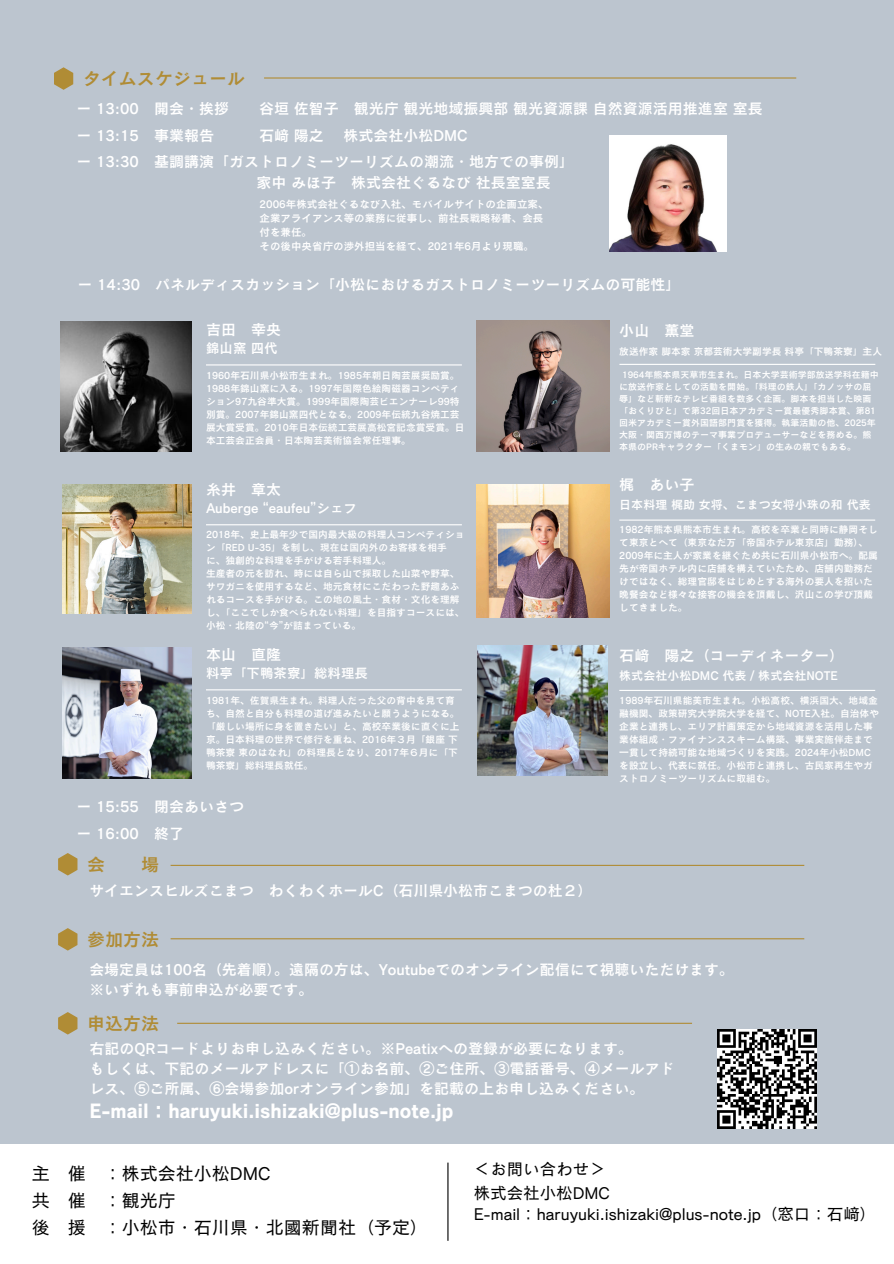
<style>
.page{position:relative;width:894px;height:1264px;background:#fff}
.page>*{position:absolute;margin:0;border:0;box-sizing:border-box;transform-origin:0 0}
.t1{font:19.5px "Canva Cezanne Pro N B";color:#fff}
.t2{font:18px/27px "Canva Cezanne Pro N M";color:#000}
.t3{font:18px "Canva Cezanne Pro N DB";color:#b08c35}
.t4{font:16.5px/23.7px "Canva Cezanne Pro N M";color:#000}
.t5{font:15px/20.2px "Canva Cezanne Pro N DB";color:#fff}
.t6{font:13.5px "Canva Cezanne Pro N DB";color:#fff}
.t7{font:12px "Canva Cezanne Pro N DB";color:#fff}
.t8{font:10.5px/14px "Canva Cezanne Pro N DB";color:#fff}
.t9{font:9.75px/13px "Canva Cezanne Pro N DB";color:#fff}
.t10{font:9px/12px "Canva Cezanne Pro N DB";color:#fff}
</style>
<div class="page">
<div style="left:0;top:0;width:893px;height:1263px;background:#bcc5cf"></div>
<hr style="left:170px;top:938px;width:634px;height:1px;background:#b08c35">
<hr style="left:177px;top:1022px;width:514px;height:1px;background:#b08c35">
<div style="left:0;top:1143px;width:893px;height:120px;background:#fff"></div>
<hr style="left:447px;top:1162px;width:1px;height:78px;background:#000">
<svg style="left:54px;top:67px;width:19px;height:23px"></svg>
<svg style="left:58px;top:853px;width:19px;height:22px"></svg>
<svg style="left:58px;top:928px;width:19px;height:22px"></svg>
<svg style="left:58px;top:1012px;width:19px;height:22px"></svg>
<hr style="left:170px;top:864px;width:634px;height:2px;background:#b08c35">
<hr style="left:264px;top:77px;width:532px;height:2px;background:#b08c35">
<img style="left:60px;top:321px;width:131px;height:130px">
<img style="left:609px;top:136px;width:117px;height:116px">
<hr style="left:206px;top:364px;width:255px;height:1px;background:#fff">
<hr style="left:619px;top:364px;width:256px;height:1px;background:#fff">
<hr style="left:206px;top:524px;width:256px;height:1px;background:#fff">
<hr style="left:619px;top:519px;width:255px;height:1px;background:#fff">
<hr style="left:206px;top:689px;width:255px;height:1px;background:#fff">
<hr style="left:619px;top:690px;width:255px;height:1px;background:#fff">
<img style="left:476px;top:320px;width:133px;height:132px">
<img style="left:62px;top:484px;width:130px;height:130px">
<img style="left:476px;top:484px;width:133px;height:133px">
<img style="left:62px;top:647px;width:130px;height:131px">
<img style="left:477px;top:645px;width:130px;height:130px">
<img style="left:717px;top:1029px;width:98px;height:99px">
<h2 class="t3" style="left:83px;top:69px;width:164px">タイムスケジュール</h2>
<h4 class="t5" style="left:76px;top:98px;width:154px">ー 13:00 開会・挨拶</h4>
<h4 class="t5" style="left:259px;top:98px;width:503px">谷垣佐智子 観光庁観光地域振興部観光資源課自然資源活用推進室室長</h4>
<p class="t5" style="left:76px;top:125px;width:139px">ー 13:15 事業報告</p>
<p class="t5" style="left:259px;top:125px;width:66px">石﨑陽之</p>
<p class="t5" style="left:343px;top:125px;width:126px">株式会社小松DMC</p>
<h4 class="t5" style="left:256px;top:151px;width:319px;text-indent:-180px">ー 13:30 基調講演「ガストロノミーツーリズムの潮流・地方での事例」家中みほ子 株式会社ぐるなび社長室室長</h4>
<p class="t8" style="left:259px;top:197px;width:290px">2006年株式会社ぐるなび入社、モバイルサイトの企画立案、企業アライアンス等の業務に従事し、前社長戦略秘書、会長付を兼任。</p>
<p class="t8" style="left:259px;top:239px;width:276px">その後中央省庁の渉外担当を経て、2021年6月より現職。</p>
<p class="t5" style="left:77px;top:274px;width:604px">ー 14:30 パネルディスカッション「小松におけるガストロノミーツーリズムの可能性」</p>
<p class="t5" style="left:206px;top:319px;width:76px">吉田 幸央</p>
<p class="t6" style="left:206px;top:341px;width:73px">錦山窯四代</p>
<h4 class="t9" style="left:206px;top:369px;width:257px">1960年石川県小松市生まれ。1985年朝日陶芸展奨励賞。<br>1988年錦山窯に入る。1997年国際色絵陶磁器コンペティション97九谷準大賞。1999年国際陶芸ビエンナーレ99特別賞。2007年錦山窯四代となる。2009年伝統九谷焼工芸展大賞受賞。2010年日本伝統工芸展高松宮記念賞受賞。日本工芸会正会員・日本陶芸美術協会常任理事。</h4>
<p class="t5" style="left:206px;top:479px;width:76px">糸井 章太</p>
<p class="t6" style="left:206px;top:501px;width:152px">Auberge “eaufeu”シェフ</p>
<p class="t9" style="left:206px;top:528px;width:260px">2018年、史上最年少で国内最大級の料理人コンペティション「RED U-35」を制し、現在は国内外のお客様を相手<br>に、独創的な料理を手がける若手料理人。</p>
<h4 class="t9" style="left:206px;top:567px;width:260px">生産者の元を訪れ、時には自ら山で採取した山菜や野草、サワガニを使用するなど、地元食材にこだわった野趣あふれるコースを手がける。この地の風土・食材・文化を理解し、「ここでしか食べられない料理」を目指すコースには、小松・北陸の“今”が詰まっている。</h4>
<p class="t5" style="left:206px;top:644px;width:76px">本山 直隆</p>
<p class="t6" style="left:206px;top:666px;width:162px">料亭「下鴨茶寮」総料理長</p>
<h4 class="t9" style="left:206px;top:693px;width:255px">1981年、佐賀県生まれ。料理人だった父の背中を見て育ち、自然と自分も料理の道げ進みたいと願うようになる。「厳しい場所に身を置きたい」と、高校卒業後に直ぐに上京。日本料理の世界で修行を重ね、2016年３月「銀座下鴨茶寮東のはなれ」の料理長となり、2017年６月に「下鴨茶寮」総料理長就任。</h4>
<p class="t5" style="left:76px;top:796px;width:169px">ー 15:55 閉会あいさつ</p>
<p class="t5" style="left:76px;top:823px;width:109px">ー 16:00 終了</p>
<p class="t3" style="left:87px;top:855px;width:19px">会</p>
<p class="t3" style="left:141px;top:855px;width:19px">場</p>
<h4 class="t5" style="left:89px;top:880px;width:504px">サイエンスヒルズこまつ わくわくホールC（石川県小松市こまつの杜２）</h4>
<h4 class="t3" style="left:87px;top:930px;width:74px">参加方法</h4>
<h4 class="t5" style="left:619px;top:320px;width:76px">小山 薫堂</h4>
<p class="t9" style="left:619px;top:344px;width:263px">放送作家脚本家京都芸術大学副学長料亭「下鴨茶寮」主人</p>
<p class="t10" style="left:619px;top:369px;width:261px;text-indent:3px">1964年熊本県天草市生まれ。日本大学芸術学部放送学科在籍中に放送作家としての活動を開始。「料理の鉄人」「カノッサの屈辱」など斬新なテレビ番組を数多く企画。脚本を担当した映画「おくりびと」で第32回日本アカデミー賞最優秀脚本賞、第81回米アカデミー賞外国語部門賞を獲得。執筆活動の他、2025年大阪・関西万博のテーマ事業プロデューサーなどを務める。熊本県のPRキャラクター「くまモン」の生みの親でもある。</p>
<h6 class="t5" style="left:619px;top:474px;width:75px">梶 あい子</h6>
<p class="t7" style="left:619px;top:499px;width:253px">日本料理梶助女将、こまつ女将小珠の和代表</p>
<p class="t9" style="left:619px;top:523px;width:260px">1982年熊本県熊本市生まれ。高校を卒業と同時に静岡そして東京とへて（東京なだ万「帝国ホテル東京店」勤務）、<br>2009年に主人が家業を継ぐため共に石川県小松市へ。配属先が帝国ホテル内に店舗を構えていたため、店舗内勤務だけではなく、総理官邸をはじめとする海外の要人を招いた晩餐会など様々な接客の機会を頂戴し、沢山この学び頂戴してきました。</p>
<p class="t5" style="left:619px;top:644px;width:226px">石﨑 陽之（コーディネーター）</p>
<p class="t7" style="left:619px;top:669px;width:220px">株式会社小松DMC 代表 / 株式会社NOTE</p>
<p class="t9" style="left:619px;top:693px;width:261px">1989年石川県能美市生まれ。小松高校、横浜国大、地域金融機関、政策研究大学院大学を経て、NOTE入社。自治体や企業と連携し、エリア計画策定から地域資源を活用した事業体組成・ファイナンススキーム構築、事業実施伴走まで一貫して持続可能な地域づくりを実践。2024年小松DMCを設立し、代表に就任。小松市と連携し、古民家再生やガストロノミーツーリズムに取組む。</p>
<p class="t5" style="left:89px;top:959px;width:646px">会場定員は100名（先着順）。遠隔の方は、Youtubeでのオンライン配信にて視聴いただけます。※いずれも事前申込が必要です。</p>
<h3 class="t3" style="left:87px;top:1014px;width:74px">申込方法</h3>
<p class="t5" style="left:89px;top:1038px;width:586px">右記のQRコードよりお申し込みください。※Peatixへの登録が必要になります。<br>もしくは、下記のメールアドレスに「①お名前、②ご住所、③電話番号、④メールアドレス、⑤ご所属、⑥会場参加orオンライン参加」を記載の上お申し込みください。</p>
<p class="t1" style="left:89px;top:1100px;width:365px">E-mail：haruyuki.ishizaki@plus-note.jp</p>
<p class="t2" style="left:32px;top:1159px;width:398px">主 催 ：株式会社小松DMC<br>共 催 ：観光庁<br>後 援 ：小松市・石川県・北國新聞社（予定）</p>
<p class="t4" style="left:473px;top:1157px;width:137px">＜お問い合わせ＞株式会社小松DMC</p>
<p class="t4" style="left:473px;top:1202px;width:404px">E-mail：haruyuki.ishizaki@plus-note.jp（窓口：石﨑）</p>
</div>
